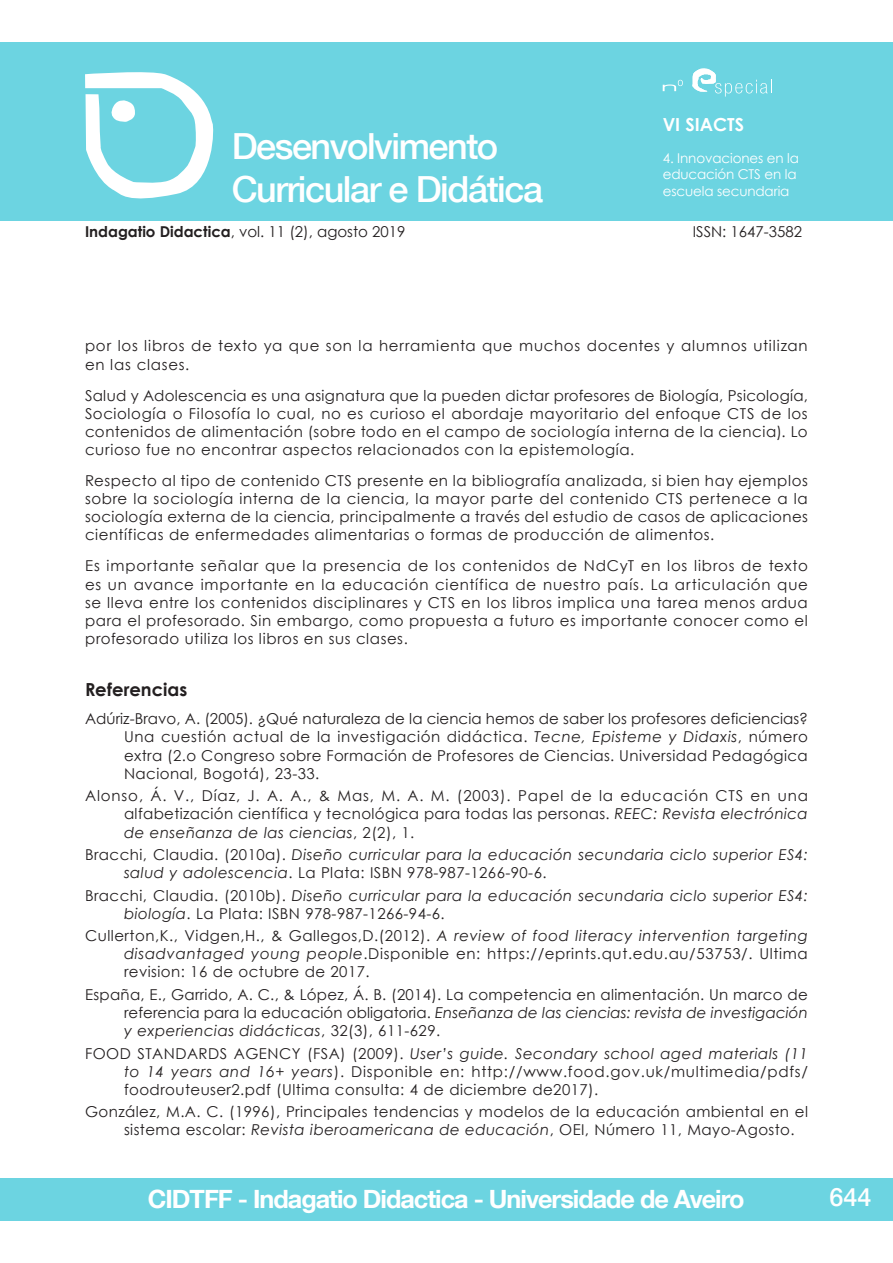
<style>
.page{position:relative;width:893px;height:1263px;background:#fff}
.page>*{position:absolute;margin:0;border:0;box-sizing:border-box;transform-origin:0 0}
.t1{font:500 36px/43.2px "Helvetica Neue LT Com";letter-spacing:-.04em;color:#fff}
.t2{font:700 25.2px "Helvetica Neue LT Com";letter-spacing:-.04em;color:#fff}
.t3{font:500 25.2px "Helvetica Neue LT Com";color:#fff}
.Titulos{font:700 18px "Century Gothic";color:#231f20}
.t4{font:700 18px "Century Gothic";color:#fff}
.bibliograf{font:15px/18.1px "Century Gothic";letter-spacing:.03em;color:#231f20;text-align:justify}
.paragrafos{font:15px/18.1px "Century Gothic";letter-spacing:.04em;color:#231f20;text-align:justify}
.bibliograf-2{font:italic 15px/18.1px "Century Gothic";letter-spacing:.03em;color:#231f20}
.paragrafos-2{font:15px "Century Gothic";color:#231f20}
.t5{font:13.5px/16.2px "Century Gothic";letter-spacing:-.01em;color:#fff}
.s1{font-weight:700}
.s2{font-style:italic}
.s3{font-style:normal}
</style>
<div class="page">
<div style="left:0;top:1178px;width:893px;height:42px;background:#6cd4e1"></div>
<div style="left:0;top:43px;width:893px;height:178px;background:#6cd4e1"></div>
<svg style="left:85px;top:72px;width:129px;height:127px"></svg>
<svg style="left:692px;top:68px;width:80px;height:29px"></svg>
<svg style="left:663px;top:80px;width:20px;height:11px"></svg>
<h1 class="t1" style="left:232px;top:124px;width:313px">Desenvolvimento<br>Curricular e Didática</h1>
<p class="t4" style="left:663px;top:111px;width:83px">VI SIACTS</p>
<p class="t5" style="left:663px;top:150px;width:138px">4. Innovaciones en la educación CTS en la escuela secundaria</p>
<p class="paragrafos-2" style="left:85px;top:221px;width:322px"><span class="s1">Indagatio Didactica</span>, vol. 11 (2), agosto 2019</p>
<p class="paragrafos-2" style="left:693px;top:221px;width:111px">ISSN: 1647-3582</p>
<p class="paragrafos" style="left:85px;top:337px;width:724px">por los libros de texto ya que son la herramienta que muchos docentes y alumnos utilizan en las clases.</p>
<p class="paragrafos" style="left:85px;top:386px;width:724px">Salud y Adolescencia es una asignatura que la pueden dictar profesores de Biología, Psicología, Sociología o Filosofía lo cual, no es curioso el abordaje mayoritario del enfoque CTS de los contenidos de alimentación (sobre todo en el campo de sociología interna de la ciencia). Lo curioso fue no encontrar aspectos relacionados con la epistemología.</p>
<p class="paragrafos" style="left:85px;top:471px;width:724px">Respecto al tipo de contenido CTS presente en la bibliografía analizada, si bien hay ejemplos sobre la sociología interna de la ciencia, la mayor parte del contenido CTS pertenece a la sociología externa de la ciencia, principalmente a través del estudio de casos de aplicaciones científicas de enfermedades alimentarias o formas de producción de alimentos.</p>
<p class="paragrafos" style="left:85px;top:557px;width:724px">Es importante señalar que la presencia de los contenidos de NdCyT en los libros de texto es un avance importante en la educación científica de nuestro país. La articulación que se lleva entre los contenidos disciplinares y CTS en los libros implica una tarea menos ardua para el profesorado. Sin embargo, como propuesta a futuro es importante conocer como el profesorado utiliza los libros en sus clases.</p>
<p class="Titulos" style="left:85px;top:675px;width:104px">Referencias</p>
<p class="bibliograf" style="left:124px;top:709px;width:686px;text-indent:-39px">Adúriz-Bravo, A. (2005). ¿Qué naturaleza de la ciencia hemos de saber los profesores deficiencias?<br>Una cuestión actual de la investigación didáctica. <span class="s2">Tecne, Episteme y Didaxis</span>, número extra (2.o Congreso sobre Formación de Profesores de Ciencias. Universidad Pedagógica Nacional, Bogotá), 23-33.</p>
<p class="bibliograf" style="left:124px;top:786px;width:685px;text-indent:-39px">Alonso, Á. V., Díaz, J. A. A., &amp; Mas, M. A. M. (2003). Papel de la educación CTS en una alfabetización científica y tecnológica para todas las personas. <span class="s2">REEC: Revista electrónica de enseñanza de las ciencias</span>, 2(2), 1.</p>
<p class="bibliograf-2" style="left:124px;top:845px;width:685px;text-indent:-39px"><span class="s3">Bracchi, Claudia. (2010a).</span> Diseño curricular para la educación secundaria ciclo superior ES4: salud y adolescencia<span class="s3">. La Plata: ISBN 978-987-1266-90-6.</span></p>
<p class="bibliograf-2" style="left:124px;top:886px;width:685px;text-indent:-39px"><span class="s3">Bracchi, Claudia. (2010b).</span> Diseño curricular para la educación secundaria ciclo superior ES4: biología<span class="s3">. La Plata: ISBN 978-987-1266-94-6.</span></p>
<p class="bibliograf" style="left:124px;top:926px;width:685px;text-indent:-39px">Cullerton,K., Vidgen,H., &amp; Gallegos,D.(2012). <span class="s2">A review of food literacy intervention targeting disadvantaged young people</span>.Disponible en: https://eprints.qut.edu.au/53753/. Ultima revision: 16 de octubre de 2017.</p>
<p class="bibliograf" style="left:124px;top:985px;width:685px;text-indent:-39px">España, E., Garrido, A. C., &amp; López, Á. B. (2014). La competencia en alimentación. Un marco de referencia para la educación obligatoria. <span class="s2">Enseñanza de las ciencias: revista de investigación y experiencias didácticas</span>, 32(3), 611-629.</p>
<p class="bibliograf" style="left:124px;top:1044px;width:685px;text-indent:-39px">FOOD STANDARDS AGENCY (FSA) (2009). <span class="s2">User’s guide. Secondary school aged materials (11 to 14 years and 16+ years</span>). Disponible en: http://www.food.gov.uk/multimedia/pdfs/ foodrouteuser2.pdf (Ultima consulta: 4 de diciembre de2017).</p>
<p class="bibliograf" style="left:124px;top:1102px;width:685px;text-indent:-39px">González, M.A. C. (1996), Principales tendencias y modelos de la educación ambiental en el sistema escolar: <span class="s2">Revista iberoamericana de educación</span>, OEI, Número 11, Mayo-Agosto.</p>
<h2 class="t2" style="left:148px;top:1183px;width:598px">CIDTFF - Indagatio Didactica - Universidade de Aveiro</h2>
<h2 class="t3" style="left:829px;top:1181px;width:44px">644</h2>
</div>
